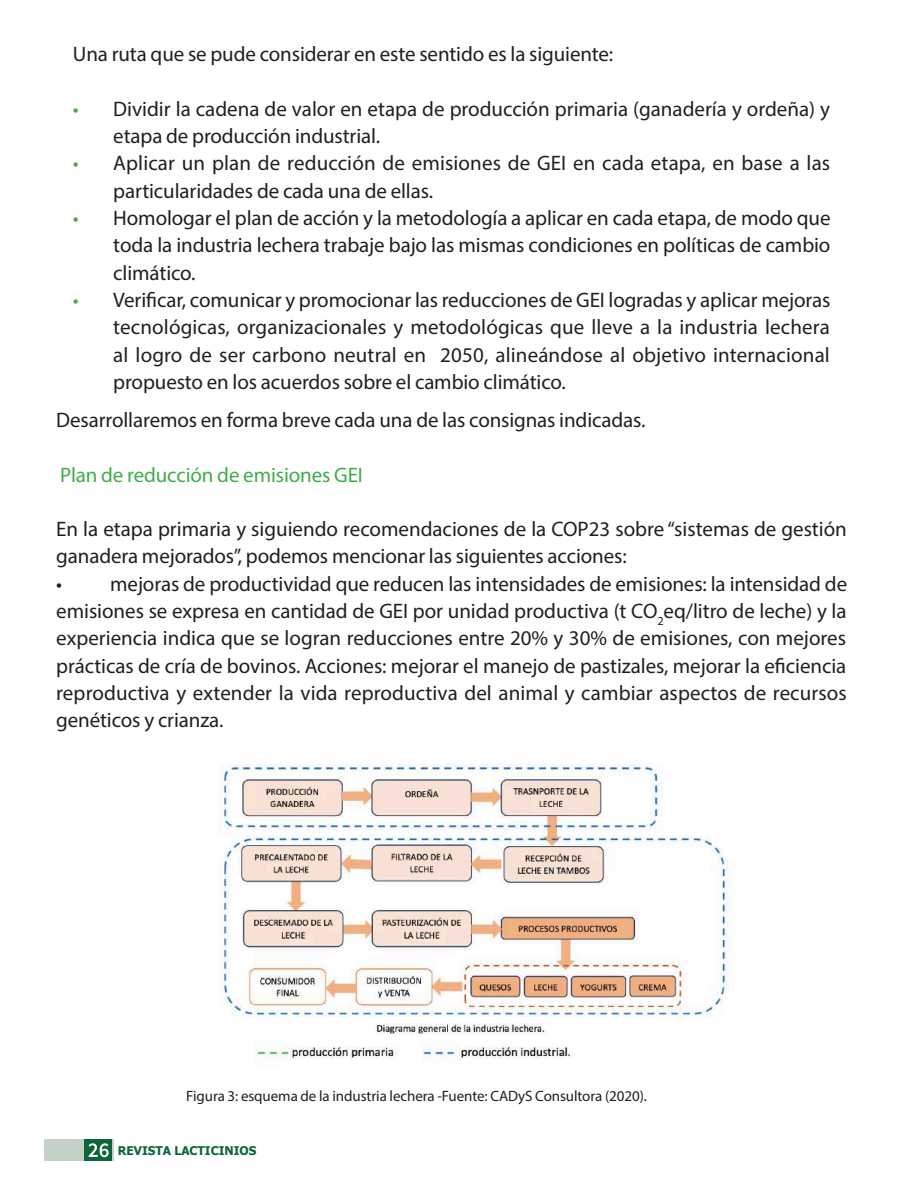
<style>
.page{position:relative;width:918px;height:1188px;background:#fff}
.page>*{position:absolute;margin:0;border:0;box-sizing:border-box;transform-origin:0 0}
.t1{font:21px/27.3px "Myriad Pro";letter-spacing:-.005em;color:#231f20}
.t2{font:21px "Myriad Pro";letter-spacing:-.005em;color:#40ae49}
.t3{font:15px "Myriad Pro";letter-spacing:-.005em;color:#231f20}
.t4{font:700 12px "Tahoma";color:#0c6638}
.s1{color:#40ae49}
</style>
<div class="page">
<img style="left:218px;top:764px;width:517px;height:301px">
<div style="left:44px;top:1140px;width:70px;height:21px;background:#c4d1c6"></div>
<div style="left:84px;top:1140px;width:28px;height:21px;background:#0c6638"></div>
<svg style="left:89px;top:1143px;width:20px;height:14px"></svg>
<p class="t1" style="left:73px;top:40px;width:542px">Una ruta que se pude considerar en este sentido es la siguiente:</p>
<p class="t1" style="left:113px;top:95px;width:718px;text-indent:-40px"><span class="s1">•</span> Dividir la cadena de valor en etapa de producción primaria (ganadería y ordeña) y etapa de producción industrial.</p>
<p class="t1" style="left:113px;top:149px;width:718px;text-indent:-40px"><span class="s1">•</span> Aplicar un plan de reducción de emisiones de GEI en cada etapa, en base a las particularidades de cada una de ellas.</p>
<p class="t1" style="left:113px;top:204px;width:719px;text-align:justify;text-indent:-40px"><span class="s1">•</span> Homologar el plan de acción y la metodología a aplicar en cada etapa, de modo que toda la industria lechera trabaje bajo las mismas condiciones en políticas de cambio climático.</p>
<p class="t1" style="left:113px;top:286px;width:719px;text-align:justify;text-indent:-40px"><span class="s1">•</span> Verificar, comunicar y promocionar las reducciones de GEI logradas y aplicar mejoras tecnológicas, organizacionales y metodológicas que lleve a la industria lechera al logro de ser carbono neutral en 2050, alineándose al objetivo internacional propuesto en los acuerdos sobre el cambio climático.</p>
<p class="t1" style="left:56px;top:406px;width:591px">Desarrollaremos en forma breve cada una de las consignas indicadas.</p>
<p class="t2" style="left:60px;top:462px;width:304px">Plan de reducción de emisiones GEI</p>
<p class="t1" style="left:56px;top:515px;width:792px">En la etapa primaria y siguiendo recomendaciones de la COP23 sobre “sistemas de gestión ganadera mejorados”, podemos mencionar las siguientes acciones:</p>
<p class="t1" style="left:56px;top:570px;width:792px;text-align:justify">• mejoras de productividad que reducen las intensidades de emisiones: la intensidad de emisiones se expresa en cantidad de GEI por unidad productiva (t CO<sub>2</sub>eq/litro de leche) y la experiencia indica que se logran reducciones entre 20% y 30% de emisiones, con mejores prácticas de cría de bovinos. Acciones: mejorar el manejo de pastizales, mejorar la eficiencia reproductiva y extender la vida reproductiva del animal y cambiar aspectos de recursos genéticos y crianza.</p>
<p class="t3" style="left:186px;top:1087px;width:462px">Figura 3: esquema de la industria lechera -Fuente: CADyS Consultora (2020).</p>
<p class="t4" style="left:118px;top:1142px;width:140px">REVISTA LACTICINIOS</p>
</div>
